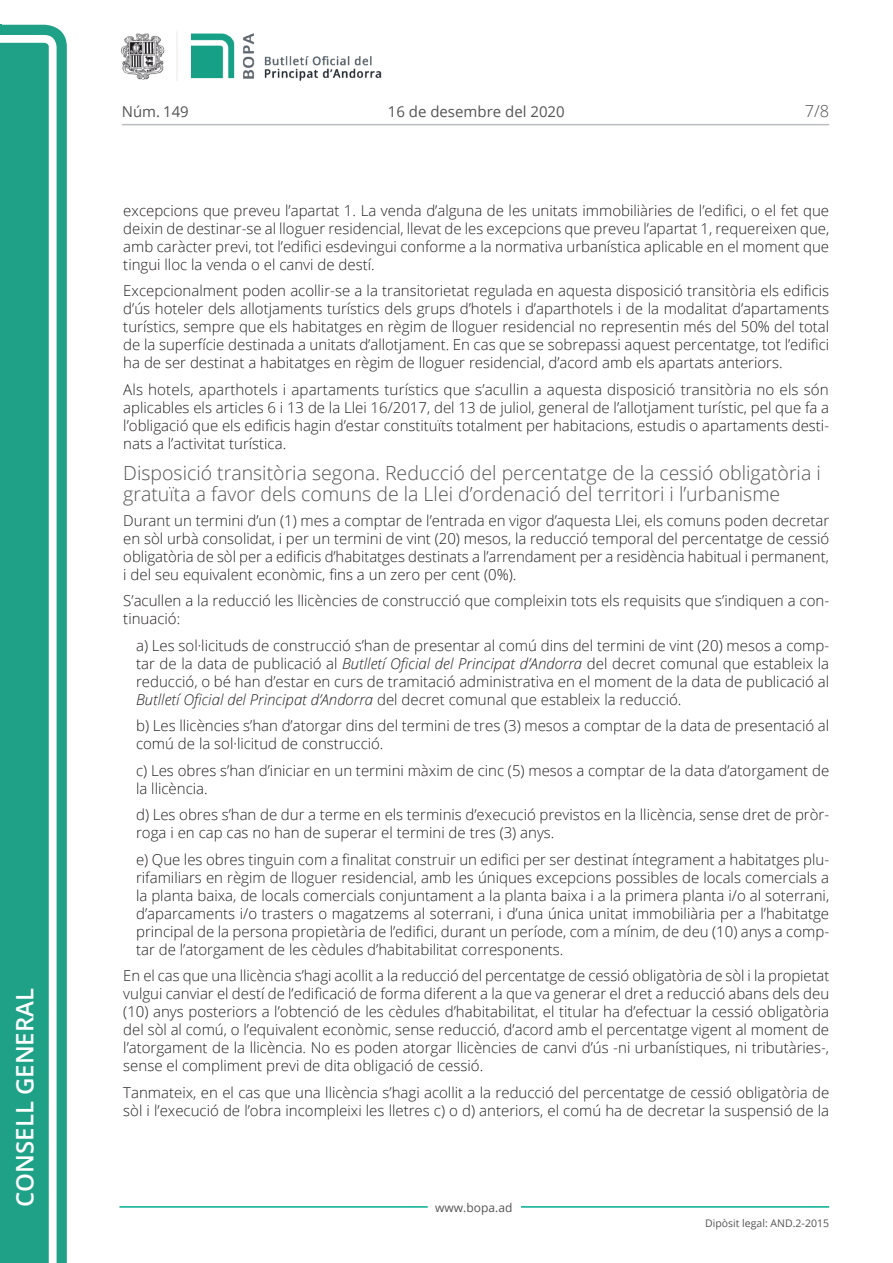
<style>
.page{position:relative;width:893px;height:1263px;background:#fff}
.page>*{position:absolute;margin:0;border:0;box-sizing:border-box;transform-origin:0 0}
.t1{font:600 24px "Open Sans";color:#fff}
.Titol_5{font:300 19.5px/21px "Open Sans";color:#545454}
.t2{font:300 16.5px "Open Sans";color:#545454}
.Body_text{font:300 15px/18px "Open Sans";color:#231f20;text-align:justify}
.Body_text_i{font:300 15px/18px "Open Sans";color:#231f20}
.t3{font:15px "Open Sans";color:#545454}
.t4{font:12px "Open Sans";color:#545454}
.t5{font:10.5px "Open Sans";color:#545454}
.s1{font-style:italic}
</style>
<div class="page">
<svg style="left:0;top:25px;width:67px;height:1238px;fill:#1ea187"></svg>
<div style="left:0;top:43px;width:49px;height:1220px;background:#1ea187"></div>
<img style="left:122px;top:32px;width:260px;height:49px">
<hr style="left:119px;top:1206px;width:309px;height:2px;background:#00ae91">
<hr style="left:521px;top:1206px;width:308px;height:2px;background:#00ae91">
<hr style="left:122px;top:124px;width:707px;height:1px;background:#bcbdc0">
<h1 class="t1" style="left:8px;top:1207px;width:220px;rotate:-90deg">Consell General</h1>
<p class="t3" style="left:122px;top:102px;width:68px">Núm. 149</p>
<p class="t3" style="left:388px;top:102px;width:178px">16 de desembre del 2020</p>
<p class="t2" style="left:805px;top:100px;width:26px">7/8</p>
<p class="Body_text" style="left:123px;top:201px;width:708px">excepcions que preveu l’apartat 1. La venda d’alguna de les unitats immobiliàries de l’edifici, o el fet que deixin de destinar-se al lloguer residencial, llevat de les excepcions que preveu l’apartat 1, requereixen que, amb caràcter previ, tot l’edifici esdevingui conforme a la normativa urbanística aplicable en el moment que tingui lloc la venda o el canvi de destí.</p>
<p class="Body_text" style="left:123px;top:281px;width:707px">Excepcionalment poden acollir-se a la transitorietat regulada en aquesta disposició transitòria els edificis d’ús hoteler dels allotjaments turístics dels grups d’hotels i d’aparthotels i de la modalitat d’apartaments turístics, sempre que els habitatges en règim de lloguer residencial no representin més del 50% del total de la superfície destinada a unitats d’allotjament. En cas que se sobrepassi aquest percentatge, tot l’edifici ha de ser destinat a habitatges en règim de lloguer residencial, d’acord amb els apartats anteriors.</p>
<p class="Body_text" style="left:123px;top:380px;width:707px">Als hotels, aparthotels i apartaments turístics que s’acullin a aquesta disposició transitòria no els són aplicables els articles 6 i 13 de la Llei 16/2017, del 13 de juliol, general de l’allotjament turístic, pel que fa a l’obligació que els edificis hagin d’estar constituïts totalment per habitacions, estudis o apartaments desti&shy;nats a l’activitat turística.</p>
<p class="Titol_5" style="left:123px;top:461px;width:699px">Disposició transitòria segona. Reducció del percentatge de la cessió obligatòria i gratuïta a favor dels comuns de la Llei d’ordenació del territori i l’urbanisme</p>
<p class="Body_text" style="left:123px;top:511px;width:707px">Durant un termini d’un (1) mes a comptar de l’entrada en vigor d’aquesta Llei, els comuns poden decretar en sòl urbà consolidat, i per un termini de vint (20) mesos, la reducció temporal del percentatge de cessió obligatòria de sòl per a edificis d’habitatges destinats a l’arrendament per a residència habitual i permanent, i del seu equivalent econòmic, fins a un zero per cent (0%).</p>
<p class="Body_text" style="left:123px;top:591px;width:707px">S’acullen a la reducció les llicències de construcció que compleixin tots els requisits que s’indiquen a con&shy;tinuació:</p>
<p class="Body_text_i" style="left:136px;top:636px;width:695px;text-align:justify">a) Les sol·licituds de construcció s’han de presentar al comú dins del termini de vint (20) mesos a comp&shy;tar de la data de publicació al <span class="s1">Butlletí Oficial del Principat d’Andorra</span> del decret comunal que estableix la reducció, o bé han d’estar en curs de tramitació administrativa en el moment de la data de publicació al <span class="s1">Butlletí Oficial del Principat d’Andorra</span> del decret comunal que estableix la reducció.</p>
<p class="Body_text_i" style="left:136px;top:716px;width:695px">b) Les llicències s’han d’atorgar dins del termini de tres (3) mesos a comptar de la data de presentació al comú de la sol·licitud de construcció.</p>
<p class="Body_text_i" style="left:136px;top:761px;width:695px">c) Les obres s’han d’iniciar en un termini màxim de cinc (5) mesos a comptar de la data d’atorgament de la llicència.</p>
<p class="Body_text_i" style="left:136px;top:805px;width:695px">d) Les obres s’han de dur a terme en els terminis d’execució previstos en la llicència, sense dret de pròr&shy;roga i en cap cas no han de superar el termini de tres (3) anys.</p>
<p class="Body_text_i" style="left:136px;top:850px;width:695px;text-align:justify">e) Que les obres tinguin com a finalitat construir un edifici per ser destinat íntegrament a habitatges plu&shy;rifamiliars en règim de lloguer residencial, amb les úniques excepcions possibles de locals comercials a la planta baixa, de locals comercials conjuntament a la planta baixa i a la primera planta i/o al soterrani, d’aparcaments i/o trasters o magatzems al soterrani, i d’una única unitat immobiliària per a l’habitatge principal de la persona propietària de l’edifici, durant un període, com a mínim, de deu (10) anys a comp&shy;tar de l’atorgament de les cèdules d’habitabilitat corresponents.</p>
<p class="Body_text" style="left:123px;top:966px;width:708px">En el cas que una llicència s’hagi acollit a la reducció del percentatge de cessió obligatòria de sòl i la propietat vulgui canviar el destí de l’edificació de forma diferent a la que va generar el dret a reducció abans dels deu (10) anys posteriors a l’obtenció de les cèdules d’habitabilitat, el titular ha d’efectuar la cessió obligatòria del sòl al comú, o l’equivalent econòmic, sense reducció, d’acord amb el percentatge vigent al moment de l’atorgament de la llicència. No es poden atorgar llicències de canvi d’ús -ni urbanístiques, ni tributàries-, sense el compliment previ de dita obligació de cessió.</p>
<p class="Body_text" style="left:123px;top:1083px;width:707px">Tanmateix, en el cas que una llicència s’hagi acollit a la reducció del percentatge de cessió obligatòria de sòl i l’execució de l’obra incompleixi les lletres c) o d) anteriors, el comú ha de decretar la suspensió de la</p>
<p class="t4" style="left:435px;top:1199px;width:79px">www.bopa.ad</p>
<p class="t5" style="left:705px;top:1216px;width:125px">Dipòsit legal: AND.2-2015</p>
</div>
